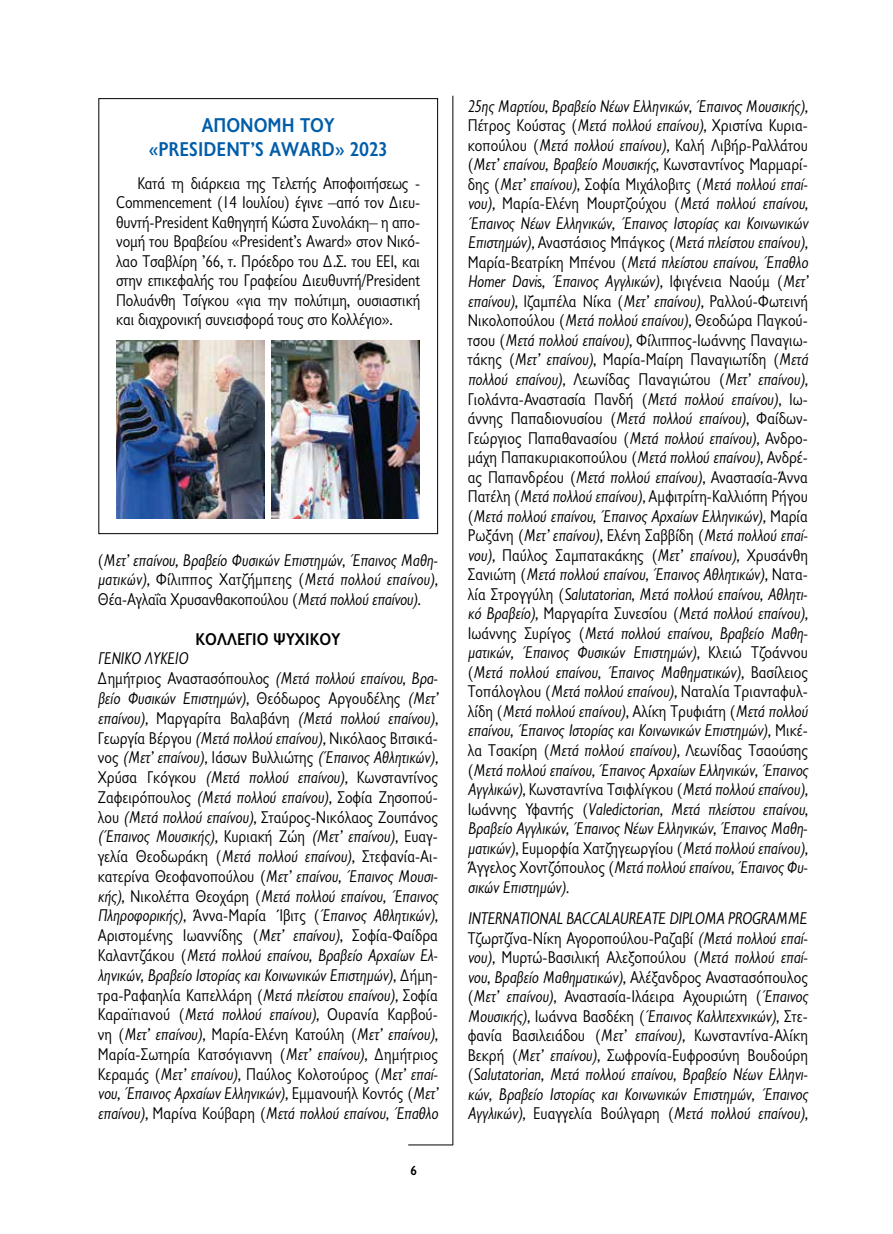
<style>
.page{position:relative;width:893px;height:1234px;background:#fff}
.page>*{position:absolute;margin:0;border:0;box-sizing:border-box;transform-origin:0 0}
.t1{font:700 20.25px/24px "Gill Sans Hel SCOS";color:#005da9;text-align:center}
.t2{font:italic 17.25px/19.5px "Gill Sans Hel Semi Condenced";color:#000}
.t3{font:17.25px/19.5px "Gill Sans Hel SCOS";color:#000}
.t4{font:700 17.25px "Gill Sans Hel Semi Condenced";color:#000}
.t5{font:700 13.5px "Gill Sans Hel SCOS";color:#000}
.s1{font-family:"Gill Sans Hel SCOS";font-style:normal}
.s2{font-family:"Gill Sans Hel Semi Condenced";font-style:italic}
</style>
<div class="page">
<hr style="left:408px;top:1144px;width:45px;height:1px;background:#000">
<hr style="left:453px;top:96px;width:1px;height:1048px;background:#000">
<div style="left:98px;top:98px;width:340px;height:436px;border:1px solid #000"></div>
<img style="left:117px;top:341px;width:148px;height:177px">
<img style="left:272px;top:341px;width:148px;height:177px">
<p class="t1" style="left:149px;top:114px;width:240px">ΑΠΟΝΟΜΗ ΤΟΥ «PRESIDENT’S AWARD» 2023</p>
<p class="t3" style="left:116px;top:173px;width:306px;text-align:justify;text-indent:21px">Κατά τη διάρκεια της Τελετής Αποφοιτήσεως - Commencement (14 Ιουλίου) έγινε –από τον Διευ&shy;θυντή-President Καθηγητή Κώστα Συνολάκη– η απο&shy;νομή του Βραβείου «President’s Award» στον Νικό&shy;λαο Τσαβλίρη ’66, τ. Πρόεδρο του Δ.Σ. του ΕΕΙ, και στην επικεφαλής του Γραφείου Διευθυντή/President Πολυάνθη Τσίγκου «για την πολύτιμη, ουσιαστική και διαχρονική συνεισφορά τους στο Κολλέγιο».</p>
<p class="t2" style="left:98px;top:549px;width:342px"><span class="s1">(</span>Μετ’ επαίνου, Βραβείο Φυσικών Επιστημών, Έπαινος Μαθη&shy;ματικών), <span class="s1">Φίλιππος Χατζήμπεης (</span>Μετά πολλού επαίνου),</p>
<p class="t3" style="left:98px;top:589px;width:324px">Θέα-Αγλαΐα Χρυσανθακοπούλου (<span class="s2">Μετά πολλού επαίνου).</span></p>
<p class="t4" style="left:195px;top:627px;width:146px">ΚΟΛΛΕΓΙΟ ΨΥΧΙΚΟΥ</p>
<p class="t2" style="left:98px;top:648px;width:92px">ΓΕΝΙΚΟ ΛΥΚΕΙΟ</p>
<p class="t3" style="left:98px;top:668px;width:342px">Δημήτριος Αναστασόπουλος <span class="s2">(Μετά πολλού επαίνου, Βρα-</span></p>
<p class="t2" style="left:98px;top:687px;width:342px">βείο Φυσικών Επιστημών), <span class="s1">Θεόδωρος Αργουδέλης</span> (Μετ’ επαίνου), <span class="s1">Μαργαρίτα Βαλαβάνη</span> (Μετά πολλού επαίνου),</p>
<p class="t3" style="left:98px;top:728px;width:342px">Γεωργία Βέργου <span class="s2">(Μετά πολλού επαίνου),</span> Νικόλαος Βιτσικά-</p>
<p class="t2" style="left:98px;top:747px;width:342px"><span class="s1">νος</span> (Μετ’ επαίνου), <span class="s1">Ιάσων Βυλλιώτης</span> (Έπαινος Αθλητικών),</p>
<p class="t3" style="left:98px;top:767px;width:342px;text-align:justify">Χρύσα Γκόγκου <span class="s2">(Μετά πολλού επαίνου),</span> Κωνσταντίνος Ζαφειρόπουλος <span class="s2">(Μετά πολλού επαίνου),</span> Σοφία Ζησοπού&shy;λου <span class="s2">(Μετά πολλού επαίνου),</span> Σταύρος-Νικόλαος Ζουπάνος</p>
<p class="t2" style="left:98px;top:826px;width:342px">(Έπαινος Μουσικής), <span class="s1">Κυριακή Ζώη</span> (Μετ’ επαίνου), <span class="s1">Ευαγ-</span></p>
<p class="t3" style="left:98px;top:846px;width:342px">γελία Θεοδωράκη (<span class="s2">Μετά πολλού επαίνου),</span> Στεφανία-Αι-</p>
<p class="t2" style="left:98px;top:865px;width:342px;text-align:justify"><span class="s1">κατερίνα Θεοφανοπούλου (</span>Μετ’ επαίνου, Έπαινος Μουσι&shy;κής), <span class="s1">Νικολέττα Θεοχάρη (</span>Μετά πολλού επαίνου, Έπαινος Πληροφορικής), <span class="s1">Άννα-Μαρία Ίβιτς (</span>Έπαινος Αθλητικών),</p>
<p class="t3" style="left:98px;top:925px;width:342px">Αριστομένης Ιωαννίδης (<span class="s2">Μετ’ επαίνου),</span> Σοφία-Φαίδρα</p>
<p class="t2" style="left:98px;top:944px;width:342px"><span class="s1">Καλαντζάκου (</span>Μετά πολλού επαίνου, Βραβείο Αρχαίων Ελ&shy;ληνικών, Βραβείο Ιστορίας και Κοινωνικών Επιστημών), <span class="s1">Δήμη-</span></p>
<p class="t3" style="left:98px;top:984px;width:342px">τρα-Ραφαηλία Καπελλάρη (<span class="s2">Μετά πλείστου επαίνου),</span> Σοφία<br>Καραϊτιανού (<span class="s2">Μετά πολλού επαίνου),</span> Ουρανία Καρβού-</p>
<p class="t2" style="left:98px;top:1023px;width:342px"><span class="s1">νη (</span>Μετ’ επαίνου), <span class="s1">Μαρία-Ελένη Κατούλη (</span>Μετ’ επαίνου),</p>
<p class="t3" style="left:98px;top:1043px;width:342px">Μαρία-Σωτηρία Κατσόγιαννη (<span class="s2">Μετ’ επαίνου),</span> Δημήτριος<br>Κεραμάς (<span class="s2">Μετ’ επαίνου),</span> Παύλος Κολοτούρος (<span class="s2">Μετ’ επαί-</span></p>
<p class="t2" style="left:98px;top:1082px;width:342px">νου, Έπαινος Αρχαίων Ελληνικών), <span class="s1">Εμμανουήλ Κοντός (</span>Μετ’ επαίνου), <span class="s1">Μαρίνα Κούβαρη (</span>Μετά πολλού επαίνου, Έπαθλο</p>
<p class="t5" style="left:410px;top:1162px;width:8px">6</p>
<p class="t2" style="left:468px;top:96px;width:342px">25ης Μαρτίου, Βραβείο Νέων Ελληνικών, Έπαινος Μουσικής),</p>
<p class="t3" style="left:468px;top:116px;width:342px">Πέτρος Κούστας (<span class="s2">Μετά πολλού επαίνου),</span> Χριστίνα Κυρια&shy;κοπούλου (<span class="s2">Μετά πολλού επαίνου),</span> Καλή Λιβήρ-Ραλλάτου</p>
<p class="t2" style="left:468px;top:154px;width:342px;text-align:justify"><span class="s1">(</span>Μετ’ επαίνου, Βραβείο Μουσικής, <span class="s1">Κωνσταντίνος Μαρμαρί&shy;δης (</span>Μετ’ επαίνου), <span class="s1">Σοφία Μιχάλοβιτς (</span>Μετά πολλού επαί&shy;νου), <span class="s1">Μαρία-Ελένη Μουρτζούχου (</span>Μετά πολλού επαίνου, Έπαινος Νέων Ελληνικών, Έπαινος Ιστορίας και Κοινωνικών Επιστημών), <span class="s1">Αναστάσιος Μπάγκος (</span>Μετά πλείστου επαίνου), <span class="s1">Μαρία-Βεατρίκη Μπένου (</span>Μετά πλείστου επαίνου, Έπαθλο Homer Davis, Έπαινος Αγγλικών), <span class="s1">Ιφιγένεια Ναούμ (</span>Μετ’</p>
<p class="t3" style="left:468px;top:291px;width:342px;text-align:justify"><span class="s2">επαίνου),</span> Ιζαμπέλα Νίκα (<span class="s2">Μετ’ επαίνου),</span> Ραλλού-Φωτεινή Νικολοπούλου (<span class="s2">Μετά πολλού επαίνου),</span> Θεοδώρα Παγκού&shy;τσου (<span class="s2">Μετά πολλού επαίνου),</span> Φίλιππος-Ιωάννης Παναγιω&shy;τάκης (<span class="s2">Μετ’ επαίνου),</span> Μαρία-Μαίρη Παναγιωτίδη (<span class="s2">Μετά</span></p>
<p class="t2" style="left:468px;top:369px;width:342px">πολλού επαίνου), <span class="s1">Λεωνίδας Παναγιώτου (</span>Μετ’ επαίνου),</p>
<p class="t3" style="left:468px;top:389px;width:342px;text-align:justify">Γιολάντα-Αναστασία Πανδή (<span class="s2">Μετά πολλού επαίνου),</span> Ιω&shy;άννης Παπαδιονυσίου (<span class="s2">Μετά πολλού επαίνου),</span> Φαίδων-Γεώργιος Παπαθανασίου (<span class="s2">Μετά πολλού επαίνου),</span> Ανδρο&shy;μάχη Παπακυριακοπούλου (<span class="s2">Μετά πολλού επαίνου),</span> Ανδρέ&shy;ας Παπανδρέου (<span class="s2">Μετά πολλού επαίνου),</span> Αναστασία-Άννα Πατέλη (<span class="s2">Μετά πολλού επαίνου),</span> Αμφιτρίτη-Καλλιόπη Ρήγου</p>
<p class="t2" style="left:468px;top:505px;width:342px"><span class="s1">(</span>Μετά πολλού επαίνου, Έπαινος Αρχαίων Ελληνικών), <span class="s1">Μαρία<br>Ρωξάνη (</span>Μετ’ επαίνου), <span class="s1">Ελένη Σαββίδη (</span>Μετά πολλού επαί-</p>
<p class="t3" style="left:468px;top:545px;width:342px"><span class="s2">νου),</span> Παύλος Σαμπατακάκης (<span class="s2">Μετ’ επαίνου),</span> Χρυσάνθη</p>
<p class="t2" style="left:468px;top:564px;width:342px;text-align:justify"><span class="s1">Σανιώτη (</span>Μετά πολλού επαίνου, Έπαινος Αθλητικών), <span class="s1">Νατα&shy;λία Στρογγύλη (</span>Salutatorian, Μετά πολλού επαίνου, Αθλητι&shy;κό Βραβείο), <span class="s1">Μαργαρίτα Συνεσίου (</span>Μετά πολλού επαίνου), <span class="s1">Ιωάννης Συρίγος (</span>Μετά πολλού επαίνου, Βραβείο Μαθη&shy;ματικών, Έπαινος Φυσικών Επιστημών), <span class="s1">Κλειώ Τζοάννου (</span>Μετά πολλού επαίνου, Έπαινος Μαθηματικών), <span class="s1">Βασίλειος</span></p>
<p class="t3" style="left:468px;top:681px;width:342px">Τοπάλογλου (<span class="s2">Μετά πολλού επαίνου),</span> Ναταλία Τριανταφυλ-</p>
<p class="t2" style="left:468px;top:700px;width:342px"><span class="s1">λίδη (</span>Μετά πολλού επαίνου), <span class="s1">Αλίκη Τρυφιάτη (</span>Μετά πολλού επαίνου, Έπαινος Ιστορίας και Κοινωνικών Επιστημών), <span class="s1">Μικέ-</span></p>
<p class="t3" style="left:468px;top:740px;width:342px">λα Τσακίρη (<span class="s2">Μετά πολλού επαίνου),</span> Λεωνίδας Τσαούσης</p>
<p class="t2" style="left:468px;top:759px;width:342px;text-align:justify"><span class="s1">(</span>Μετά πολλού επαίνου, Έπαινος Αρχαίων Ελληνικών, Έπαινος Αγγλικών), <span class="s1">Κωνσταντίνα Τσιφλίγκου (</span>Μετά πολλού επαίνου), <span class="s1">Ιωάννης Υφαντής (</span>Valedictorian, Μετά πλείστου επαίνου, Βραβείο Αγγλικών, Έπαινος Νέων Ελληνικών, Έπαινος Μαθη&shy;ματικών), <span class="s1">Ευμορφία Χατζηγεωργίου (</span>Μετά πολλού επαίνου), <span class="s1">Άγγελος Χοντζόπουλος (</span>Μετά πολλού επαίνου, Έπαινος Φυ&shy;σικών Επιστημών).</p>
<p class="t2" style="left:468px;top:907px;width:341px">INTERNATIONAL BACCALAUREATE DIPLOMA PROGRAMME</p>
<p class="t3" style="left:468px;top:928px;width:342px">Τζωρτζίνα-Νίκη Αγοροπούλου-Ραζαβί <span class="s2">(Μετά πολλού επαί&shy;νου),</span> Μυρτώ-Βασιλική Αλεξοπούλου (<span class="s2">Μετά πολλού επαί-</span></p>
<p class="t2" style="left:468px;top:966px;width:342px">νου, Βραβείο Μαθηματικών), <span class="s1">Αλέξανδρος Αναστασόπουλος</span></p>
<p class="t3" style="left:468px;top:986px;width:342px">(<span class="s2">Μετ’ επαίνου),</span> Αναστασία-Ιλάειρα Αχουριώτη (<span class="s2">Έπαινος</span></p>
<p class="t2" style="left:468px;top:1005px;width:342px">Μουσικής), <span class="s1">Ιωάννα Βασδέκη (</span>Έπαινος Καλλιτεχνικών), <span class="s1">Στε-</span></p>
<p class="t3" style="left:468px;top:1025px;width:342px">φανία Βασιλειάδου (<span class="s2">Μετ’ επαίνου),</span> Κωνσταντίνα-Αλίκη<br>Βεκρή (<span class="s2">Μετ’ επαίνου),</span> Σωφρονία-Ευφροσύνη Βουδούρη</p>
<p class="t2" style="left:468px;top:1064px;width:342px;text-align:justify"><span class="s1">(</span>Salutatorian, Μετά πολλού επαίνου, Βραβείο Νέων Ελληνι&shy;κών, Βραβείο Ιστορίας και Κοινωνικών Επιστημών, Έπαινος Αγγλικών), <span class="s1">Ευαγγελία Βούλγαρη (</span>Μετά πολλού επαίνου),</p>
</div>
